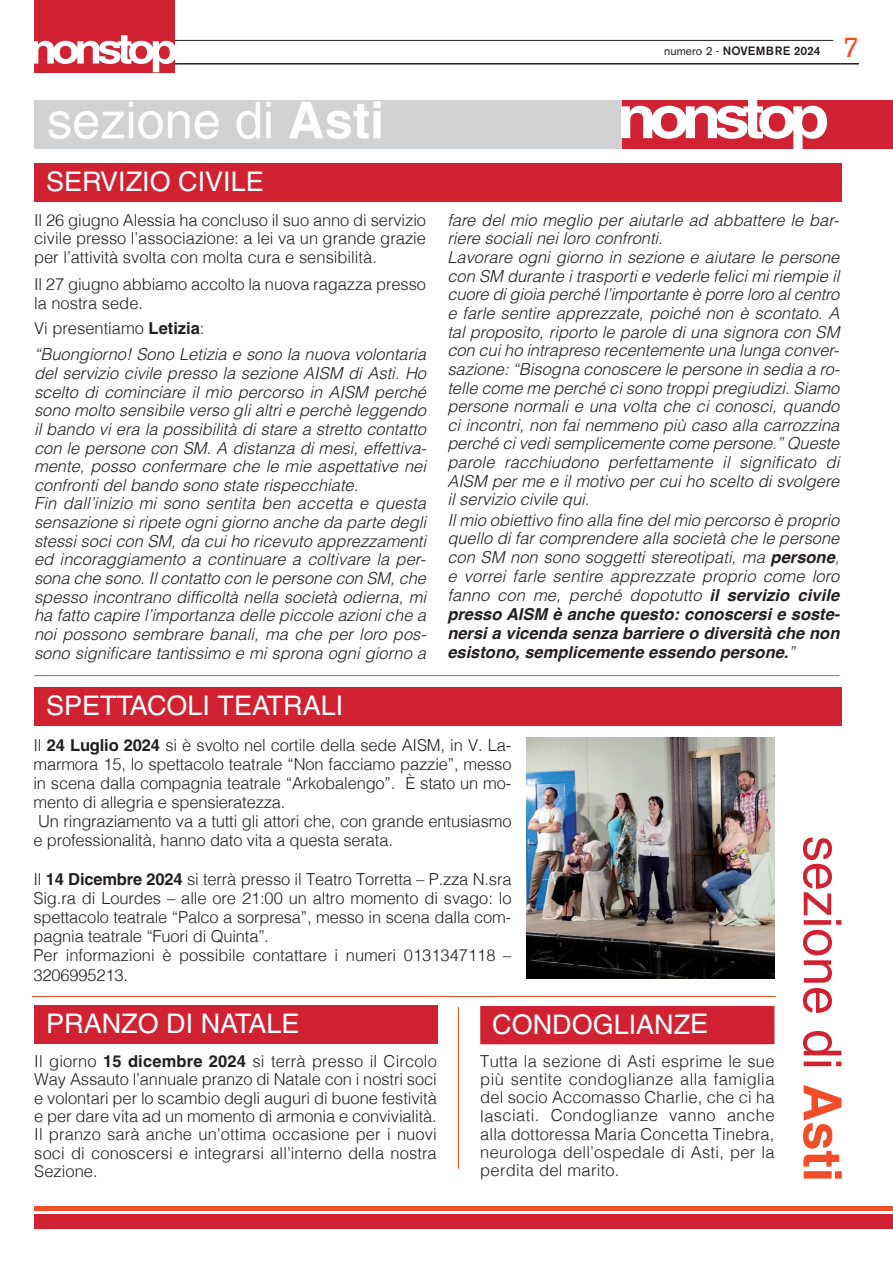
<style>
.page{position:relative;width:893px;height:1263px;background:#fff}
.page>*{position:absolute;margin:0;border:0;box-sizing:border-box;transform-origin:0 0}
.t1{font:52.5px "Helvetica";letter-spacing:-.005em;color:#d12233}
.t2{font:51px "Helvetica";letter-spacing:-.005em;color:#fff}
.t3{font:28.5px "Akzidenz Grotesk BE";color:#f04d28}
.t4{font:27px "Helvetica";color:#fff}
.t5{font:italic 300 16.5px/18.6px "Helvetica";color:#231f20;text-align:justify}
.t6{font:300 16.5px/19.2px "Helvetica";letter-spacing:-.005em;color:#231f20;text-align:justify}
.t7{font:500 12px "Akzidenz Grotesk BE";letter-spacing:.01em;color:#231f20}
.s1{font-weight:700}
.s2{font-weight:400}
.s3{font-weight:700;color:#f04d28}
</style>
<div class="page">
<hr style="left:34px;top:63px;width:825px;height:2px;background:#231f20">
<hr style="left:34px;top:40px;width:799px;height:1px;background:#231f20">
<div style="left:34px;top:0;width:140px;height:72px;background:#d12233"></div>
<svg style="left:34px;top:35px;width:142px;height:37px"></svg>
<div style="left:34px;top:1206px;width:859px;height:5px;background:#f04d28"></div>
<div style="left:34px;top:1214px;width:859px;height:15px;background:#d12233"></div>
<div style="left:621px;top:100px;width:272px;height:49px;background:#d12233"></div>
<div style="left:34px;top:100px;width:587px;height:49px;background:#d1d2d4"></div>
<svg style="left:621px;top:100px;width:206px;height:49px"></svg>
<div style="left:34px;top:163px;width:808px;height:38px;background:#d12233"></div>
<div style="left:480px;top:1006px;width:294px;height:38px;background:#d12233"></div>
<hr style="left:32px;top:996px;width:744px;height:1px;background:#f04d28">
<div style="left:34px;top:1005px;width:404px;height:39px;background:#d12233"></div>
<hr style="left:458px;top:1007px;width:1px;height:162px;background:#f04d28">
<div style="left:34px;top:688px;width:808px;height:38px;background:#d12233"></div>
<img style="left:526px;top:737px;width:249px;height:241px">
<hr style="left:34px;top:675px;width:805px;height:1px;background:#f04d28">
<p class="t2" style="left:47px;top:102px;width:339px">sezione di <span class="s1">Asti</span></p>
<p class="t4" style="left:46px;top:171px;width:219px">SERVIZIO CIVILE</p>
<p class="t6" style="left:34px;top:212px;width:394px;line-height:18.6px">Il 26 giugno Alessia ha concluso il suo anno di servizio civile presso l’associazione: a lei va un grande grazie per l’attività svolta con molta cura e sensibilità.</p>
<p class="t6" style="left:34px;top:276px;width:394px;line-height:18.6px">Il 27 giugno abbiamo accolto la nuova ragazza presso la nostra sede.</p>
<p class="t6" style="left:34px;top:320px;width:172px">Vi presentiamo <span class="s1">Letizia</span>:</p>
<p class="t5" style="left:34px;top:347px;width:397px">“Buongiorno! Sono Letizia e sono la nuova volontaria del servizio civile presso la sezione AISM di Asti. Ho scelto di cominciare il mio percorso in AISM perché sono molto sensibile verso gli altri e perchè leggendo il bando vi era la possibilità di stare a stretto contatto con le persone con SM. A distanza di mesi, effettiva&shy;mente, posso confermare che le mie aspettative nei confronti del bando sono state rispecchiate.</p>
<p class="t5" style="left:34px;top:496px;width:397px">Fin dall’inizio mi sono sentita ben accetta e questa sensazione si ripete ogni giorno anche da parte degli stessi soci con SM, da cui ho ricevuto apprezzamenti ed incoraggiamento a continuare a coltivare la per&shy;sona che sono.Ilcontatto con le persone con SM,che spesso incontrano difficoltà nella società odierna, mi ha fatto capire l’importanza delle piccole azioni che a noi possono sembrare banali, ma che per loro pos&shy;sono significare tantissimo e mi sprona ogni giorno a</p>
<p class="t4" style="left:46px;top:696px;width:299px">SPETTACOLI TEATRALI</p>
<p class="t7" style="left:664px;top:47px;width:158px"><span class="s2">numero 2 -</span> NOVEMBRE 2024</p>
<p class="t3" style="left:842px;top:37px;width:18px">7</p>
<p class="t5" style="left:447px;top:212px;width:396px">fare del mio meglio per aiutarle ad abbattere le bar&shy;riere sociali nei loro confronti.</p>
<p class="t5" style="left:447px;top:249px;width:397px">Lavorare ogni giorno in sezione e aiutare le persone con SM durante itrasportie vederle felicimiriempie il cuore digioia perché l’importante è porre loro alcentro e farle sentire apprezzate, poiché non è scontato. A tal proposito, riporto le parole di una signora con SM con cuiho intrapreso recentemente una lunga conver&shy;sazione:“Bisogna conoscere le persone in sedia a ro&shy;telle come me perché cisono troppipregiudizi.Siamo persone normali e una volta che ci conosci, quando ci incontri, non fai nemmeno più caso alla carrozzina perché civedisemplicemente come persone.”Queste parole racchiudono perfettamente il significato di AISM per me e il motivo per cui ho scelto di svolgere il servizio civile qui.</p>
<p class="t5" style="left:447px;top:512px;width:397px;text-align:left">Ilmio obiettivo fino alla fine delmio percorso è proprio quello di far comprendere alla società che le persone con SM non sono soggetti stereotipati, ma <span class="s1">pe rs o n e</span> , e vorrei farle sentire apprezzate proprio come loro fanno con me, perché dopotutto <span class="s1">il se r vizio c i vile presso AISM è anche questo: conoscersi e soste&shy;nersi a vicenda senza barriere o diversità che non esistono, semplicemente essendo persone.</span>”</p>
<p class="t6" style="left:33px;top:736px;width:480px">Il <span class="s1">24 Luglio 2024</span> si è svolto nel cortile della sede AISM, in V. La&shy;marmora 15, lo spettacolo teatrale “Non facciamo pazzie”, messo in scena dalla compagnia teatrale “Arkobalengo”. È stato un mo&shy;mento di allegria e spensieratezza.</p>
<p class="t6" style="left:33px;top:813px;width:480px">Un ringraziamento va a tutti gli attori che, con grande entusiasmo e professionalità, hanno dato vita a questa serata.</p>
<p class="t6" style="left:33px;top:871px;width:480px">Il <span class="s1">14 Dicembre 2024</span> si terrà presso il Teatro Torretta – P.zza N.sra Sig.ra di Lourdes – alle ore 21:00 un altro momento di svago: lo spettacolo teatrale “Palco a sorpresa”, messo in scena dalla com&shy;pagnia teatrale “Fuori di Quinta”.</p>
<p class="t6" style="left:33px;top:947px;width:480px">Per informazioni è possibile contattare i numeri 0131347118 –<br>3206995213.</p>
<p class="t4" style="left:46px;top:1014px;width:255px">PRANZO DI NATALE</p>
<p class="t6" style="left:34px;top:1053px;width:404px;line-height:18.3px">Il giorno <span class="s1">15 dicembre 2024</span> si terrà presso il Circolo Way Assauto l’annuale pranzo di Natale con i nostri soci e volontari per lo scambio degli auguri di buone festività e per dare vita ad un momento di armonia e convivialità.<br>Il pranzo sarà anche un’ottima occasione per i nuovi soci di conoscersi e integrarsi all’interno della nostra Sezione.</p>
<p class="t4" style="left:492px;top:1014px;width:218px">CONDOGLIANZE</p>
<p class="t6" style="left:480px;top:1053px;width:296px;line-height:18.1px">Tutta la sezione di Asti esprime le sue più sentite condoglianze alla famiglia del socio Accomasso Charlie, che ci ha lasciati. Condoglianze vanno anche alla dottoressa Maria Concetta Tinebra, neurologa dell’ospedale di Asti, per la perdita del marito.</p>
<p class="t1" style="left:841px;top:836px;width:348px;rotate:90deg">sezione di <span class="s3">Asti</span></p>
</div>
